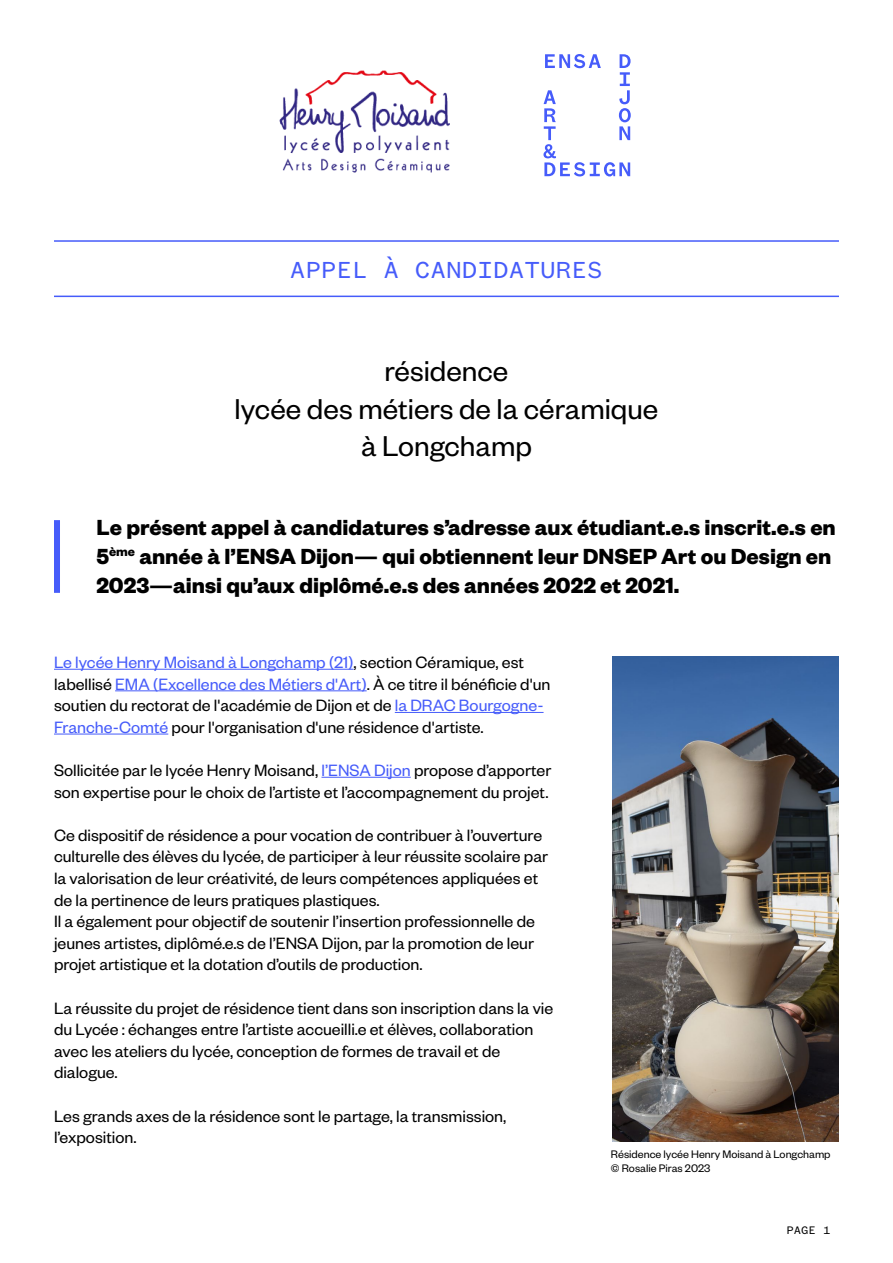
<style>
.page{position:relative;width:893px;height:1263px;background:#fff}
.page>*{position:absolute;margin:0;border:0;box-sizing:border-box;transform-origin:0 0}
.t1{font:31.5px/37.8px "Founders Grotesk";color:#000;text-align:center}
.t2{font:25.5px "Founders Grotesk Mono";color:#465cfa}
.t3{font:700 24px/28.8px "Founders Grotesk";color:#000}
.t4{font:18px/21.6px "Founders Grotesk";color:#000}
.t5{font:12px/14.4px "Founders Grotesk";color:#000}
.t6{font:12px "Founders Grotesk Mono";color:#000}
.s1{color:#465cfa}
</style>
<div class="page">
<svg style="left:543px;top:54px;width:88px;height:122px"></svg>
<img style="left:279px;top:70px;width:171px;height:103px">
<hr style="left:54px;top:240px;width:785px;height:2px;background:#465cfa">
<hr style="left:54px;top:296px;width:785px;height:1px;background:#465cfa">
<div style="left:54px;top:520px;width:6px;height:73px;background:#465cfa"></div>
<hr style="left:54px;top:669px;width:299px;height:1px;background:#465cfa">
<hr style="left:115px;top:690px;width:252px;height:1px;background:#465cfa">
<hr style="left:395px;top:712px;width:149px;height:1px;background:#465cfa">
<hr style="left:54px;top:734px;width:114px;height:1px;background:#465cfa">
<hr style="left:321px;top:777px;width:90px;height:1px;background:#465cfa">
<img style="left:613px;top:657px;width:226px;height:485px">
<h2 class="t2" style="left:290px;top:256px;width:315px">APPEL À CANDIDATURES</h2>
<h1 class="t1" style="left:235px;top:350px;width:425px">résidence<br>lycée des métiers de la céramique à Longchamp</h1>
<h3 class="t3" style="left:96px;top:512px;width:741px">Le présent appel à candidatures s’adresse aux étudiant.e.s inscrit.e.s en<br>5<sup>ème</sup> année à l’ENSA Dijon— qui obtiennent leur DNSEP Art ou Design en<br>2023—ainsi qu’aux diplômé.e.s des années 2022 et 2021.</h3>
<p class="t4" style="left:54px;top:650px;width:498px"><span class="s1">Le lycée Henry Moisand à Longchamp (21)</span>, section Céramique, est labellisé <span class="s1">EMA (Excellence des Métiers d'Art)</span>. À ce titre il bénéficie d'un soutien du rectorat de l'académie de Dijon et de <span class="s1">la DRAC Bourgogne-Franche-Comté</span> pour l'organisation d'une résidence d'artiste.</p>
<p class="t4" style="left:54px;top:758px;width:499px">Sollicitée par le lycée Henry Moisand, <span class="s1">l’ENSA Dijon</span> propose d’apporter son expertise pour le choix de l’artiste et l’accompagnement du projet.</p>
<p class="t4" style="left:54px;top:823px;width:496px">Ce dispositif de résidence a pour vocation de contribuer à l’ouverture culturelle des élèves du lycée, de participer à leur réussite scolaire par la valorisation de leur créativité, de leurs compétences appliquées et de la pertinence de leurs pratiques plastiques.<br>Il a également pour objectif de soutenir l’insertion professionnelle de jeunes artistes, diplômé.e.s de l’ENSA Dijon, par la promotion de leur projet artistique et la dotation d’outils de production.</p>
<p class="t4" style="left:54px;top:996px;width:501px">La réussite du projet de résidence tient dans son inscription dans la vie du Lycée : échanges entre l’artiste accueilli.e et élèves, collaboration avec les ateliers du lycée, conception de formes de travail et de dialogue.</p>
<p class="t4" style="left:54px;top:1104px;width:454px">Les grands axes de la résidence sont le partage, la transmission, l’exposition.</p>
<p class="t5" style="left:611px;top:1146px;width:221px">Résidence lycée Henry Moisand à Longchamp © Rosalie Piras 2023</p>
<p class="t6" style="left:786px;top:1223px;width:46px">PAGE 1</p>
</div>
